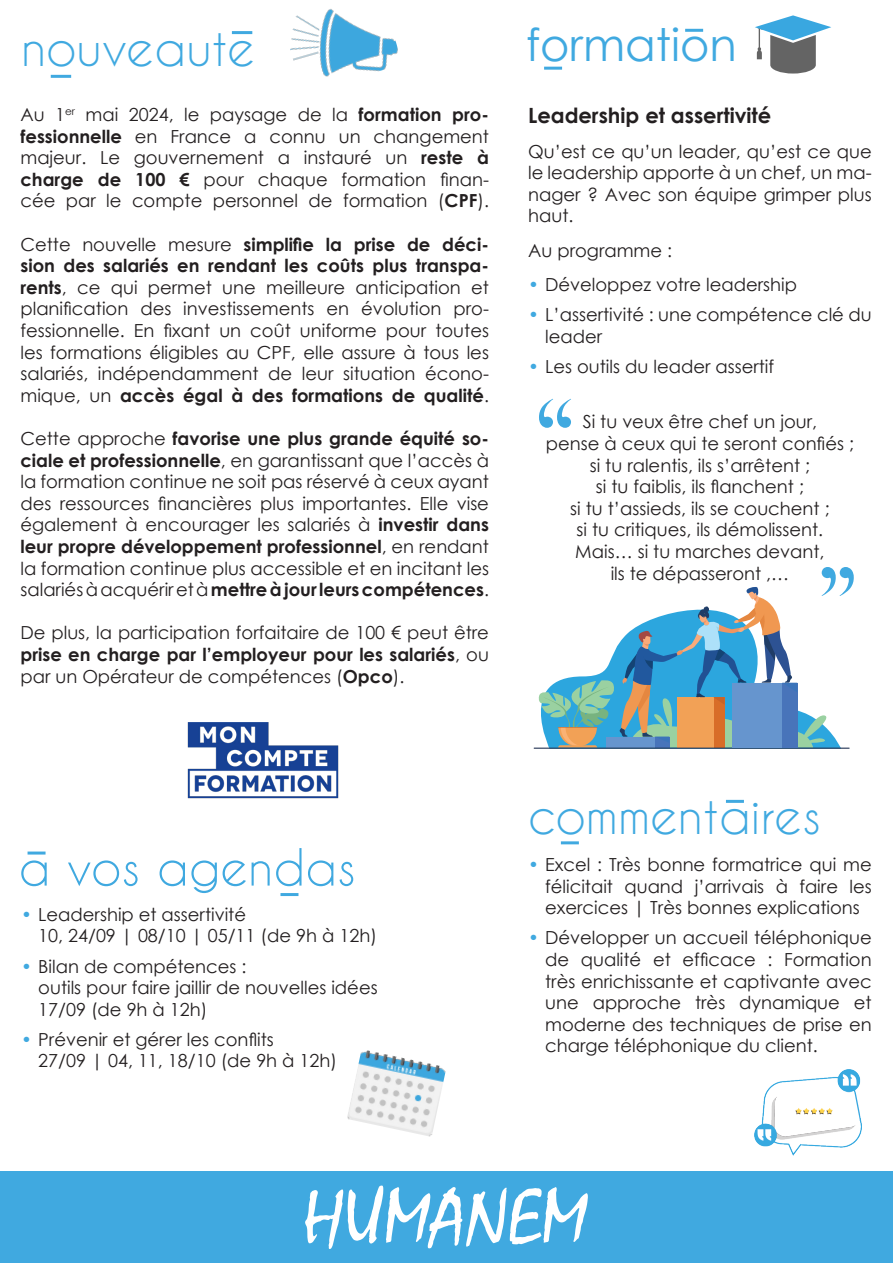
<style>
.page{position:relative;width:893px;height:1263px;background:#fff}
.page>*{position:absolute;margin:0;border:0;box-sizing:border-box;transform-origin:0 0}
.t1{font:48px "Caviar Dreams";color:#40a9e0}
.t2{font:44.85px "Century Gothic";color:#40a9e0}
.t3{font:700 21px "Century Gothic";color:#231f20}
.t4{font:18px/21.6px "Century Gothic";color:#231f20;text-align:justify}
.s1{font-weight:700}
.s2{color:#40a9e0}
</style>
<div class="page">
<hr style="left:232px;top:31px;width:20px;height:3px;background:#40a9e0">
<hr style="left:51px;top:75px;width:20px;height:3px;background:#40a9e0">
<img style="left:290px;top:9px;width:108px;height:68px">
<div style="left:0;top:1171px;width:893px;height:92px;background:#40a9e0"></div>
<svg style="left:305px;top:1185px;width:283px;height:64px"></svg>
<svg style="left:21px;top:848px;width:332px;height:45px"></svg>
<hr style="left:28px;top:851px;width:18px;height:3px;background:#40a9e0">
<hr style="left:280px;top:893px;width:18px;height:3px;background:#40a9e0">
<img style="left:347px;top:1050px;width:99px;height:87px">
<hr style="left:726px;top:800px;width:18px;height:3px;background:#40a9e0">
<hr style="left:561px;top:841px;width:18px;height:3px;background:#40a9e0">
<img style="left:754px;top:1070px;width:107px;height:85px">
<svg style="left:539px;top:399px;width:32px;height:29px"></svg>
<hr style="left:534px;top:748px;width:315px;height:1px;background:#243453">
<svg style="left:538px;top:567px;width:316px;height:181px"></svg>
<img style="left:187px;top:722px;width:152px;height:77px">
<hr style="left:544px;top:67px;width:18px;height:3px;background:#40a9e0">
<hr style="left:685px;top:29px;width:18px;height:3px;background:#40a9e0">
<svg style="left:755px;top:15px;width:76px;height:59px"></svg>
<p class="t1" style="left:21px;top:19px;width:235px">nouveaute</p>
<p class="t4" style="left:20px;top:103px;width:470px">Au 1<sup>er</sup> mai 2024, le paysage de la <span class="s1">formation pro&shy;fessionnelle</span> en France a connu un changement majeur. Le gouvernement a instauré un <span class="s1">reste à charge de 100 €</span> pour chaque formation finan&shy;cée par le compte personnel de formation (<span class="s1">CPF</span>).</p>
<p class="t4" style="left:20px;top:233px;width:470px">Cette nouvelle mesure <span class="s1">simplifie la prise de déci&shy;sion des salariés en rendant les coûts plus transpa&shy;rents</span>, ce qui permet une meilleure anticipation et planification des investissements en évolution pro&shy;fessionnelle. En fixant un coût uniforme pour toutes les formations éligibles au CPF, elle assure à tous les salariés, indépendamment de leur situation écono&shy;mique, un <span class="s1">accès égal à des formations de qualité</span>.</p>
<p class="t4" style="left:20px;top:427px;width:470px">Cette approche <span class="s1">favorise une plus grande équité so&shy;ciale et professionnelle</span>, en garantissant que l’accès à la formation continue ne soit pas réservé à ceux ayant des ressources financières plus importantes. Elle vise également à encourager les salariés à <span class="s1">investir dans leur propre développement professionnel</span>, en rendant la formation continue plus accessible et en incitant les salariés à acquérir et à <span class="s1">mettre à jour leurs compétences</span>.</p>
<p class="t4" style="left:20px;top:622px;width:470px">De plus, la participation forfaitaire de 100 € peut être <span class="s1">prise en charge par l’employeur pour les salariés</span>, ou par un Opérateur de compétences (<span class="s1">Opco</span>).</p>
<p class="t2" style="left:526px;top:13px;width:212px">formation</p>
<p class="t3" style="left:528px;top:100px;width:245px">Leadership et assertivité</p>
<p class="t4" style="left:528px;top:140px;width:345px">Qu’est ce qu’un leader, qu’est ce que le leadership apporte à un chef, un ma&shy;nager ? Avec son équipe grimper plus haut.</p>
<p class="t4" style="left:528px;top:239px;width:146px">Au programme :</p>
<p class="t4" style="left:528px;top:274px;width:270px"><span class="s2">•</span> Développez votre leadership</p>
<p class="t4" style="left:545px;top:304px;width:328px;text-indent:-17px"><span class="s2">•</span> L’assertivité : une compétence clé du leader</p>
<p class="t4" style="left:528px;top:355px;width:248px"><span class="s2">•</span> Les outils du leader assertif</p>
<p class="t4" style="left:546px;top:411px;width:310px;text-align:center">Si tu veux être chef un jour,<br>pense à ceux qui te seront confiés ; si tu ralentis, ils s’arrêtent ;<br>si tu faiblis, ils flanchent ;<br>si tu t’assieds, ils se couchent ;<br>si tu critiques, ils démolissent.<br>Mais… si tu marches devant,<br>ils te dépasseront ,…</p>
<p class="t4" style="left:38px;top:903px;width:340px;text-indent:-17px"><span class="s2">•</span> Leadership et assertivité<br>10, 24/09 | 08/10 | 05/11 (de 9h à 12h)</p>
<p class="t4" style="left:38px;top:955px;width:341px;text-align:left;text-indent:-17px"><span class="s2">•</span> Bilan de compétences :<br>outils pour faire jaillir de nouvelles idées<br>17/09 (de 9h à 12h)</p>
<p class="t4" style="left:38px;top:1028px;width:300px;text-indent:-17px"><span class="s2">•</span> Prévenir et gérer les conflits<br>27/09 | 04, 11, 18/10 (de 9h à 12h)</p>
<p class="t1" style="left:528px;top:787px;width:294px">commentaires</p>
<p class="t4" style="left:545px;top:853px;width:328px;text-indent:-17px"><span class="s2">•</span> Excel : Très bonne formatrice qui me félicitait quand j’arrivais à faire les exercices | Très bonnes explications</p>
<p class="t4" style="left:545px;top:927px;width:328px;text-indent:-17px"><span class="s2">•</span> Développer un accueil téléphonique de qualité et efficace : Formation très enrichissante et captivante avec une approche très dynamique et moderne des techniques de prise en charge téléphonique du client.</p>
</div>
